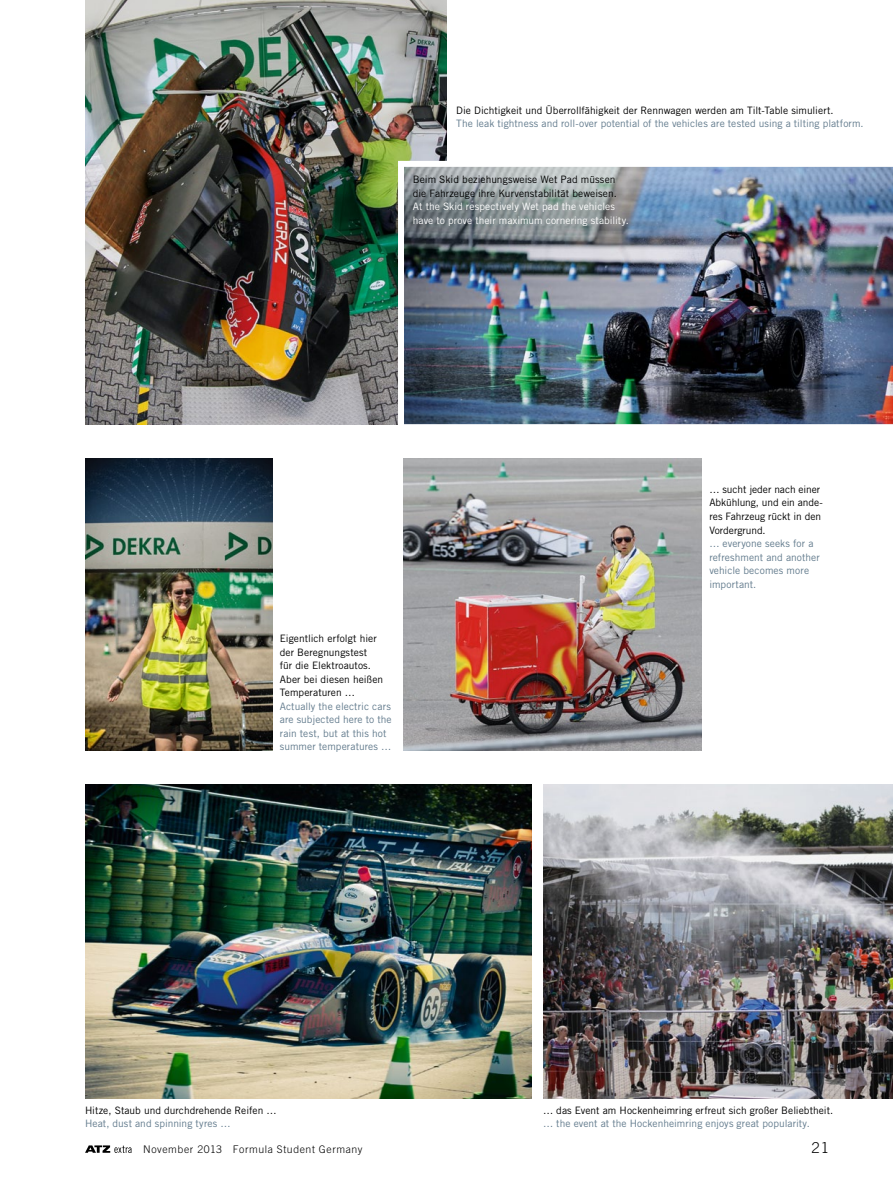
<style>
.page{position:relative;width:893px;height:1187px;background:#fff}
.page>*{position:absolute;margin:0;border:0;box-sizing:border-box;transform-origin:0 0}
.t1{font:300 15px "Trade Gothic LT Std";color:#000}
.t2{font:300 10.5px "Trade Gothic LT Std";letter-spacing:.055em;color:#000}
.t3{font:10.2px/13.5px "Trade Gothic LT Std";letter-spacing:.005em;color:#000}
.t4{font:10.2px/13.5px "Trade Gothic LT Std";letter-spacing:.005em;color:#617a8c}
.t5{font:10.2px/13.5px "Trade Gothic LT Std";letter-spacing:.005em;color:#fff}
</style>
<div class="page">
<img style="left:85px;top:0;width:361px;height:424px">
<img style="left:398px;top:161px;width:495px;height:264px">
<img style="left:85px;top:458px;width:187px;height:292px">
<img style="left:404px;top:458px;width:298px;height:292px">
<img style="left:85px;top:784px;width:446px;height:314px">
<img style="left:543px;top:784px;width:350px;height:314px">
<svg style="left:85px;top:1145px;width:47px;height:7px"></svg>
<p class="t3" style="left:456px;top:103px;width:379px">Die Dichtigkeit und Überrollfähigkeit der Rennwagen werden am Tilt-Table simuliert.</p>
<p class="t4" style="left:456px;top:117px;width:409px">The leak tightness and roll-over potential of the vehicles are tested using a tilting platform.</p>
<p class="t3" style="left:413px;top:173px;width:205px">Beim Skid beziehungsweise Wet Pad müssen die Fahrzeuge ihre Kurvenstabilität beweisen.</p>
<p class="t5" style="left:413px;top:200px;width:218px">At the Skid respectively Wet pad the vehicles have to prove their maximum cornering stability.</p>
<p class="t3" style="left:280px;top:631px;width:105px">Eigentlich erfolgt hier der Beregnungstest<br>für die Elektroautos.<br>Aber bei diesen heißen<br>Temperaturen …</p>
<p class="t4" style="left:280px;top:699px;width:113px">Actually the electric cars are subjected here to the rain test, but at this hot summer temperatures …</p>
<p class="t3" style="left:709px;top:482px;width:115px">… sucht jeder nach einer<br>Abkühlung, und ein ande&shy;res Fahrzeug rückt in den<br>Vordergrund.</p>
<p class="t4" style="left:709px;top:536px;width:112px">… everyone seeks for a refreshment and another vehicle becomes more important.</p>
<p class="t3" style="left:85px;top:1103px;width:193px">Hitze, Staub und durchdrehende Reifen …</p>
<p class="t4" style="left:85px;top:1116px;width:147px">Heat, dust and spinning tyres …</p>
<p class="t3" style="left:543px;top:1103px;width:292px">… das Event am Hockenheimring erfreut sich großer Beliebtheit.</p>
<p class="t4" style="left:543px;top:1116px;width:268px">… the event at the Hockenheimring enjoys great popularity.</p>
<p class="t2" style="left:143px;top:1142px;width:221px">November 2013 Formula Student Germany</p>
<h1 class="t1" style="left:812px;top:1138px;width:19px">21</h1>
</div>
